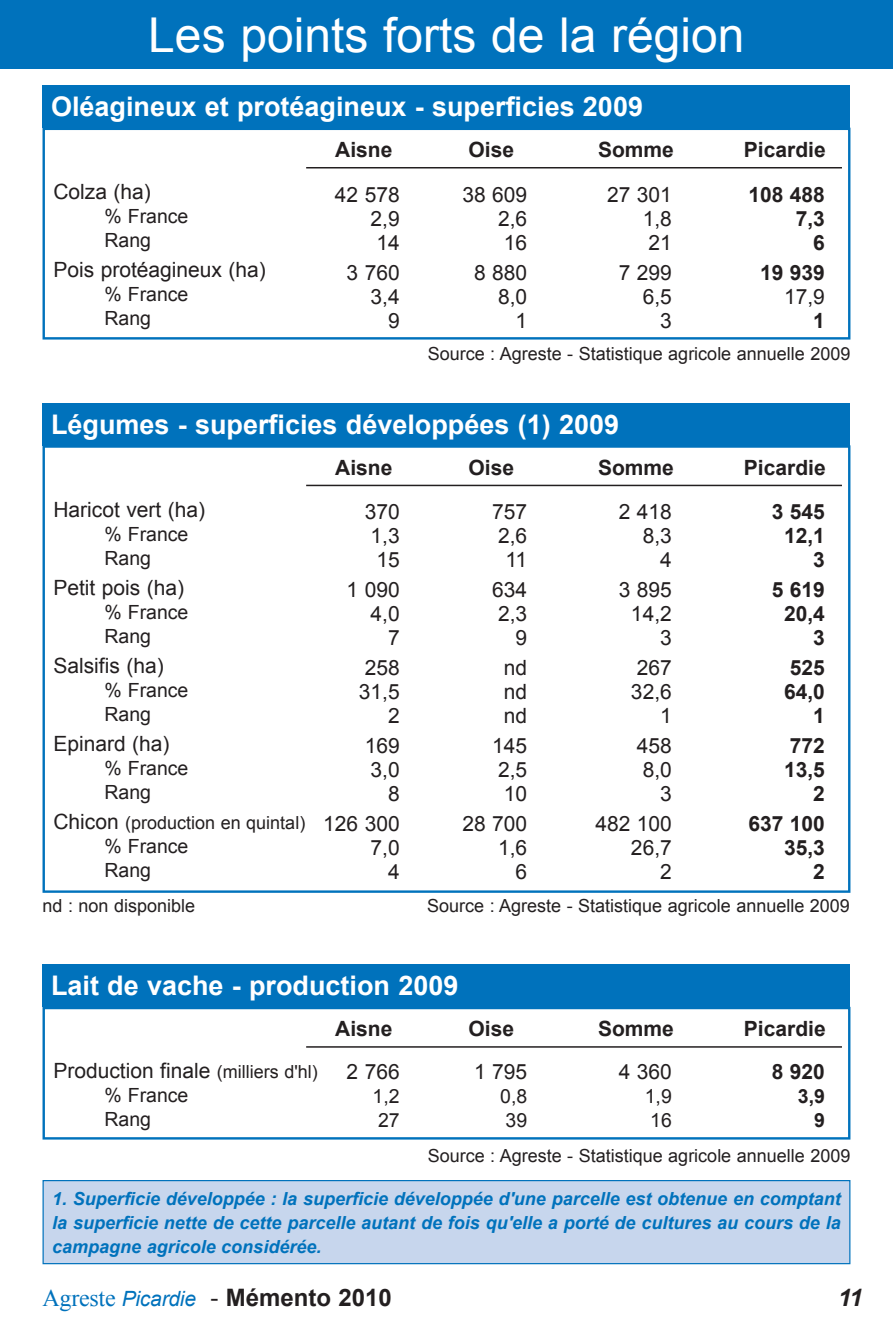
<style>
.page{position:relative;width:893px;height:1319px;background:#fff}
.page>*{position:absolute;margin:0;border:0;box-sizing:border-box;transform-origin:0 0}
.t1{font:48px "Arial";color:#fff}
.t2{font:700 27px "Arial";color:#fff}
.t3{font:700 24px "Arial";color:#231f20}
.t4{font:italic 700 24px "Arial";color:#231f20}
.t5{font:21px "Arial";color:#231f20}
.t6{font:700 21px "Arial";color:#231f20}
.t7{font:19.5px/24px "Arial";color:#231f20}
.t8{font:700 19.5px "Arial";color:#231f20}
.t9{font:italic 700 18px/24px "Arial";color:#0072bc;text-align:justify}
.t10{font:18px "Arial";color:#231f20}
.s1{font-size:21px}
.s2{font-size:18px}
.s3{font-family:"Times New Roman";font-weight:400;color:#0072bc}
.s4{font-weight:400;font-style:italic;font-size:21px;color:#0072bc}
.s5{font-weight:400}
</style>
<div class="page">
<div style="left:0;top:0;width:893px;height:68px;background:#0072bc"></div>
<div style="left:43px;top:85px;width:807px;height:43px;background:#0072bc"></div>
<div style="left:43px;top:128px;width:807px;height:211px;border:2px solid #0072bc"></div>
<hr style="left:306px;top:167px;width:536px;height:1px;background:#231f20">
<div style="left:43px;top:964px;width:807px;height:42px;background:#0072bc"></div>
<div style="left:43px;top:1006px;width:807px;height:133px;border:2px solid #0072bc"></div>
<hr style="left:306px;top:1045px;width:536px;height:2px;background:#231f20">
<div style="left:43px;top:1180px;width:807px;height:83px;background:#c7d6ed"></div>
<div style="left:43px;top:1179px;width:807px;height:84px;border:1px solid #0072bc"></div>
<div style="left:43px;top:403px;width:807px;height:42px;background:#0072bc"></div>
<div style="left:43px;top:445px;width:807px;height:447px;border:2px solid #0072bc"></div>
<hr style="left:306px;top:484px;width:536px;height:2px;background:#231f20">
<h1 class="t1" style="left:148px;top:3px;width:598px">Les points forts de la région</h1>
<p class="t2" style="left:51px;top:89px;width:593px">Oléagineux et protéagineux - superficies 2009</p>
<p class="t6" style="left:335px;top:136px;width:59px">Aisne</p>
<p class="t6" style="left:469px;top:136px;width:47px">Oise</p>
<p class="t6" style="left:598px;top:136px;width:77px">Somme</p>
<p class="t6" style="left:744px;top:136px;width:83px">Picardie</p>
<p class="t5" style="left:53px;top:178px;width:99px">Colza (ha)</p>
<p class="t7" style="left:104px;top:204px;width:85px">% France<br>Rang</p>
<p class="t5" style="left:53px;top:256px;width:214px">Pois protéagineux (ha)</p>
<p class="t7" style="left:104px;top:282px;width:85px">% France<br>Rang</p>
<p class="t5" style="left:335px;top:181px;width:66px">42 578</p>
<p class="t5" style="left:462px;top:181px;width:66px">38 609</p>
<p class="t5" style="left:607px;top:181px;width:66px">27 301</p>
<p class="t6" style="left:748px;top:181px;width:78px">108 488</p>
<p class="t5" style="left:370px;top:205px;width:31px">2,9</p>
<p class="t5" style="left:498px;top:205px;width:31px">2,6</p>
<p class="t5" style="left:643px;top:205px;width:31px">1,8</p>
<p class="t6" style="left:796px;top:205px;width:31px">7,3</p>
<p class="t5" style="left:376px;top:229px;width:25px">14</p>
<p class="t5" style="left:504px;top:229px;width:25px">16</p>
<p class="t5" style="left:648px;top:229px;width:25px">21</p>
<p class="t6" style="left:813px;top:229px;width:13px">6</p>
<p class="t5" style="left:347px;top:259px;width:55px">3 760</p>
<p class="t5" style="left:474px;top:259px;width:55px">8 880</p>
<p class="t5" style="left:619px;top:259px;width:55px">7 299</p>
<p class="t6" style="left:760px;top:259px;width:66px">19 939</p>
<p class="t5" style="left:370px;top:283px;width:31px">3,4</p>
<p class="t5" style="left:498px;top:283px;width:31px">8,0</p>
<p class="t5" style="left:643px;top:283px;width:31px">6,5</p>
<p class="t5" style="left:784px;top:283px;width:42px">17,9</p>
<p class="t5" style="left:388px;top:307px;width:13px">9</p>
<p class="t5" style="left:516px;top:307px;width:13px">1</p>
<p class="t5" style="left:660px;top:307px;width:13px">3</p>
<p class="t6" style="left:813px;top:307px;width:13px">1</p>
<p class="t10" style="left:428px;top:342px;width:424px">Source : Agreste - Statistique agricole annuelle 2009</p>
<p class="t2" style="left:51px;top:406px;width:569px">Légumes - superficies développées (1) 2009</p>
<p class="t6" style="left:335px;top:453px;width:59px">Aisne</p>
<p class="t6" style="left:469px;top:453px;width:47px">Oise</p>
<p class="t6" style="left:598px;top:453px;width:77px">Somme</p>
<p class="t6" style="left:744px;top:453px;width:83px">Picardie</p>
<p class="t5" style="left:53px;top:495px;width:153px">Haricot vert (ha)</p>
<p class="t7" style="left:104px;top:522px;width:85px">% France<br>Rang</p>
<p class="t5" style="left:53px;top:573px;width:132px">Petit pois (ha)</p>
<p class="t7" style="left:104px;top:600px;width:85px">% France<br>Rang</p>
<p class="t5" style="left:53px;top:651px;width:112px">Salsifis (ha)</p>
<p class="t7" style="left:104px;top:678px;width:85px">% France<br>Rang</p>
<p class="t5" style="left:53px;top:729px;width:118px">Epinard (ha)</p>
<p class="t7" style="left:104px;top:756px;width:85px">% France<br>Rang</p>
<p class="t10" style="left:53px;top:810px;width:253px"><span class="s1">Chicon</span> (production en quintal)</p>
<p class="t7" style="left:104px;top:834px;width:85px">% France<br>Rang</p>
<p class="t5" style="left:365px;top:497px;width:37px">370</p>
<p class="t5" style="left:492px;top:497px;width:37px">757</p>
<p class="t5" style="left:619px;top:497px;width:55px">2 418</p>
<p class="t6" style="left:772px;top:497px;width:55px">3 545</p>
<p class="t5" style="left:370px;top:521px;width:31px">1,3</p>
<p class="t5" style="left:498px;top:521px;width:31px">2,6</p>
<p class="t5" style="left:643px;top:521px;width:31px">8,3</p>
<p class="t6" style="left:784px;top:521px;width:42px">12,1</p>
<p class="t5" style="left:376px;top:545px;width:25px">15</p>
<p class="t5" style="left:505px;top:545px;width:23px">11</p>
<p class="t5" style="left:660px;top:545px;width:13px">4</p>
<p class="t6" style="left:813px;top:545px;width:13px">3</p>
<p class="t5" style="left:347px;top:575px;width:55px">1 090</p>
<p class="t5" style="left:492px;top:575px;width:37px">634</p>
<p class="t5" style="left:619px;top:575px;width:55px">3 895</p>
<p class="t6" style="left:772px;top:575px;width:55px">5 619</p>
<p class="t5" style="left:370px;top:599px;width:31px">4,0</p>
<p class="t5" style="left:498px;top:599px;width:31px">2,3</p>
<p class="t5" style="left:631px;top:599px;width:42px">14,2</p>
<p class="t6" style="left:784px;top:599px;width:42px">20,4</p>
<p class="t5" style="left:388px;top:623px;width:13px">7</p>
<p class="t5" style="left:516px;top:623px;width:13px">9</p>
<p class="t5" style="left:660px;top:623px;width:13px">3</p>
<p class="t6" style="left:813px;top:623px;width:13px">3</p>
<p class="t5" style="left:365px;top:653px;width:37px">258</p>
<p class="t5" style="left:504px;top:653px;width:25px">nd</p>
<p class="t5" style="left:637px;top:653px;width:37px">267</p>
<p class="t6" style="left:790px;top:653px;width:37px">525</p>
<p class="t5" style="left:359px;top:677px;width:42px">31,5</p>
<p class="t5" style="left:504px;top:677px;width:25px">nd</p>
<p class="t5" style="left:631px;top:677px;width:42px">32,6</p>
<p class="t6" style="left:784px;top:677px;width:42px">64,0</p>
<p class="t5" style="left:388px;top:701px;width:13px">2</p>
<p class="t5" style="left:504px;top:701px;width:25px">nd</p>
<p class="t5" style="left:660px;top:701px;width:13px">1</p>
<p class="t6" style="left:813px;top:701px;width:13px">1</p>
<p class="t5" style="left:365px;top:731px;width:37px">169</p>
<p class="t5" style="left:492px;top:731px;width:37px">145</p>
<p class="t5" style="left:637px;top:731px;width:37px">458</p>
<p class="t6" style="left:790px;top:731px;width:37px">772</p>
<p class="t5" style="left:370px;top:755px;width:31px">3,0</p>
<p class="t5" style="left:498px;top:755px;width:31px">2,5</p>
<p class="t5" style="left:643px;top:755px;width:31px">8,0</p>
<p class="t6" style="left:784px;top:755px;width:42px">13,5</p>
<p class="t5" style="left:388px;top:779px;width:13px">8</p>
<p class="t5" style="left:504px;top:779px;width:25px">10</p>
<p class="t5" style="left:660px;top:779px;width:13px">3</p>
<p class="t6" style="left:813px;top:779px;width:13px">2</p>
<p class="t5" style="left:323px;top:809px;width:78px">126 300</p>
<p class="t5" style="left:462px;top:809px;width:66px">28 700</p>
<p class="t5" style="left:595px;top:809px;width:78px">482 100</p>
<p class="t6" style="left:748px;top:809px;width:78px">637 100</p>
<p class="t5" style="left:370px;top:833px;width:31px">7,0</p>
<p class="t5" style="left:498px;top:833px;width:31px">1,6</p>
<p class="t5" style="left:631px;top:833px;width:42px">26,7</p>
<p class="t6" style="left:784px;top:833px;width:42px">35,3</p>
<p class="t5" style="left:388px;top:857px;width:13px">4</p>
<p class="t5" style="left:516px;top:857px;width:13px">6</p>
<p class="t5" style="left:660px;top:857px;width:13px">2</p>
<p class="t6" style="left:813px;top:857px;width:13px">2</p>
<p class="t10" style="left:43px;top:894px;width:154px">nd : non disponible</p>
<p class="t10" style="left:427px;top:894px;width:424px">Source : Agreste - Statistique agricole annuelle 2009</p>
<p class="t2" style="left:51px;top:967px;width:409px">Lait de vache - production 2009</p>
<p class="t6" style="left:335px;top:1014px;width:59px">Aisne</p>
<p class="t6" style="left:469px;top:1014px;width:47px">Oise</p>
<p class="t6" style="left:598px;top:1014px;width:77px">Somme</p>
<p class="t6" style="left:744px;top:1014px;width:83px">Picardie</p>
<p class="t5" style="left:53px;top:1056px;width:266px">Production finale <span class="s2">(milliers d'hl)</span></p>
<p class="t7" style="left:104px;top:1083px;width:85px">% France<br>Rang</p>
<p class="t5" style="left:347px;top:1057px;width:55px">2 766</p>
<p class="t5" style="left:474px;top:1057px;width:55px">1 795</p>
<p class="t5" style="left:619px;top:1057px;width:55px">4 360</p>
<p class="t6" style="left:772px;top:1057px;width:55px">8 920</p>
<p class="t7" style="left:373px;top:1084px;width:29px">1,2</p>
<p class="t7" style="left:500px;top:1084px;width:29px">0,8</p>
<p class="t7" style="left:645px;top:1084px;width:29px">1,9</p>
<p class="t8" style="left:798px;top:1083px;width:29px">3,9</p>
<p class="t7" style="left:378px;top:1108px;width:23px">27</p>
<p class="t7" style="left:506px;top:1108px;width:23px">39</p>
<p class="t7" style="left:650px;top:1108px;width:23px">16</p>
<p class="t8" style="left:814px;top:1107px;width:12px">9</p>
<p class="t10" style="left:428px;top:1143px;width:424px">Source : Agreste - Statistique agricole annuelle 2009</p>
<p class="t9" style="left:52px;top:1186px;width:790px">1. Superficie développée : la superficie développée d'une parcelle est obtenue en comptant la superficie nette de cette parcelle autant de fois qu'elle a porté de cultures au cours de la campagne agricole considérée.</p>
<p class="t3" style="left:43px;top:1281px;width:351px"><span class="s3">Agreste</span> <span class="s4">Picardie</span> <span class="s5">-</span> Mémento 2010</p>
<p class="t4" style="left:838px;top:1282px;width:26px">11</p>
</div>
